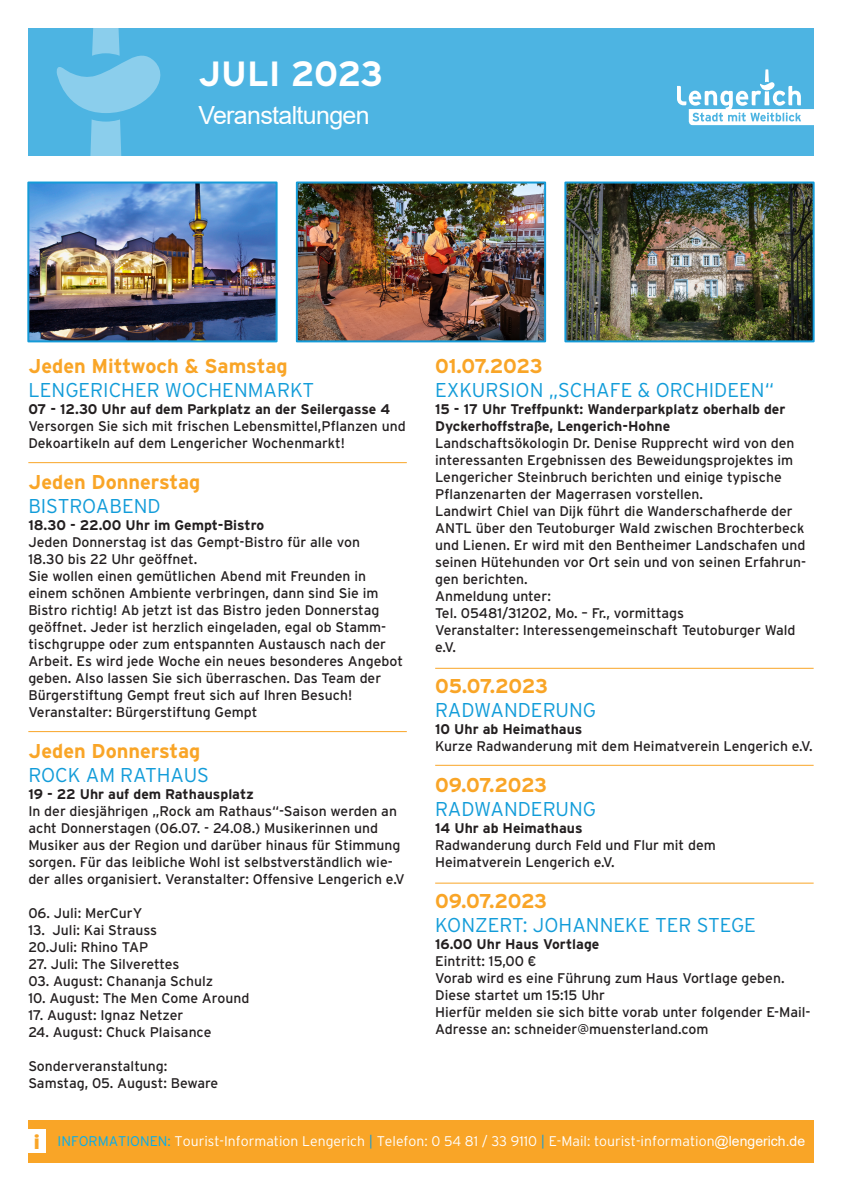
<style>
.page{position:relative;width:842px;height:1191px;background:#fff}
.page>*{position:absolute;margin:0;border:0;box-sizing:border-box;transform-origin:0 0}
.t1{font:700 35px "Interstate";letter-spacing:-.01em;color:#fff}
.t2{font:25px "Arial";letter-spacing:-.025em;color:#fff}
.t3{font:300 20px "Interstate";color:#129cd9}
.t4{font:700 20px "Interstate";color:#f9a527}
.t5{font:14px/17px "Interstate";color:#231f20}
.t6{font:700 14px/17px "Interstate";color:#231f20}
.t7{font:300 14px "Interstate";color:#fff}
.s1{font-weight:900;font-size:20px;color:#f9a527}
.s2{color:#00aeef}
.s3{color:#129cd9}
.s4{font-family:"Arial";font-weight:400}
</style>
<div class="page">
<div style="left:28px;top:1120px;width:786px;height:42px;background:#f9a527"></div>
<div style="left:28px;top:1129px;width:17px;height:24px;background:#fff"></div>
<hr style="left:435px;top:668px;width:379px;height:1px;background:#f9a527">
<hr style="left:28px;top:731px;width:379px;height:1px;background:#f9a527">
<hr style="left:435px;top:765px;width:379px;height:1px;background:#f9a527">
<hr style="left:435px;top:882px;width:379px;height:1px;background:#f9a527">
<div style="left:28px;top:28px;width:786px;height:128px;background:#4db4e2"></div>
<svg style="left:90px;top:119px;width:32px;height:37px"></svg>
<svg style="left:56px;top:28px;width:105px;height:85px"></svg>
<img style="left:299px;top:184px;width:244px;height:155px">
<div style="left:296px;top:181px;width:250px;height:161px;border:2px solid #159bd8"></div>
<img style="left:30px;top:184px;width:245px;height:155px">
<div style="left:27px;top:181px;width:251px;height:161px;border:2px solid #159bd8"></div>
<svg style="left:677px;top:69px;width:137px;height:56px"></svg>
<hr style="left:28px;top:462px;width:379px;height:1px;background:#f9a527">
<img style="left:567px;top:184px;width:245px;height:155px">
<div style="left:564px;top:181px;width:251px;height:161px;border:2px solid #159bd8"></div>
<h1 class="t1" style="left:198px;top:58px;width:186px">JULI 2023</h1>
<h2 class="t2" style="left:198px;top:105px;width:173px">Veranstaltungen</h2>
<h3 class="t4" style="left:28px;top:357px;width:261px">Jeden Mittwoch &amp; Samstag</h3>
<h3 class="t3" style="left:28px;top:381px;width:287px">LENGERICHER WOCHENMARKT</h3>
<p class="t6" style="left:28px;top:401px;width:363px">07 - 12.30 Uhr auf dem Parkplatz an der Seilergasse 4</p>
<p class="t5" style="left:28px;top:418px;width:379px">Versorgen Sie sich mit frischen Lebensmittel,Pflanzen und<br>Dekoartikeln auf dem Lengericher Wochenmarkt!</p>
<h3 class="t4" style="left:28px;top:473px;width:174px">Jeden Donnerstag</h3>
<h3 class="t3" style="left:28px;top:497px;width:134px">BISTROABEND</h3>
<p class="t6" style="left:28px;top:517px;width:237px">18.30 - 22.00 Uhr im Gempt-Bistro</p>
<p class="t5" style="left:28px;top:534px;width:376px">Jeden Donnerstag ist das Gempt-Bistro für alle von<br>18.30 bis 22 Uhr geöffnet.<br>Sie wollen einen gemütlichen Abend mit Freunden in einem schönen Ambiente verbringen, dann sind Sie im Bistro richtig! Ab jetzt ist das Bistro jeden Donnerstag geöffnet. Jeder ist herzlich eingeladen, egal ob Stamm&shy;tischgruppe oder zum entspannten Austausch nach der Arbeit. Es wird jede Woche ein neues besonderes Angebot geben. Also lassen Sie sich überraschen. Das Team der Bürgerstiftung Gempt freut sich auf Ihren Besuch!<br>Veranstalter: Bürgerstiftung Gempt</p>
<h3 class="t4" style="left:28px;top:742px;width:174px">Jeden Donnerstag</h3>
<h3 class="t3" style="left:28px;top:766px;width:182px">ROCK AM RATHAUS</h3>
<p class="t6" style="left:28px;top:786px;width:227px">19 - 22 Uhr auf dem Rathausplatz</p>
<p class="t5" style="left:28px;top:803px;width:378px">In der diesjährigen „Rock am Rathaus“-Saison werden an acht Donnerstagen (06.07. - 24.08.) Musikerinnen und Musiker aus der Region und darüber hinaus für Stimmung sorgen. Für das leibliche Wohl ist selbstverständlich wie&shy;der alles organisiert. Veranstalter: Offensive Lengerich e.V</p>
<p class="t5" style="left:28px;top:905px;width:116px">06. Juli: MerCurY</p>
<p class="t5" style="left:28px;top:922px;width:130px">13. Juli: Kai Strauss<br>20.Juli: Rhino TAP</p>
<p class="t5" style="left:28px;top:956px;width:153px">27. Juli: The Silverettes</p>
<p class="t5" style="left:28px;top:973px;width:186px">03. August: Chananja Schulz</p>
<p class="t5" style="left:28px;top:990px;width:222px">10. August: The Men Come Around</p>
<p class="t5" style="left:28px;top:1007px;width:156px">17. August: Ignaz Netzer</p>
<p class="t5" style="left:28px;top:1024px;width:185px">24. August: Chuck Plaisance</p>
<p class="t5" style="left:28px;top:1058px;width:191px">Sonderveranstaltung:<br>Samstag, 05. August: Beware</p>
<h3 class="t4" style="left:435px;top:357px;width:109px">01.07.2023</h3>
<h3 class="t3" style="left:435px;top:381px;width:340px">EXKURSION „SCHAFE &amp; ORCHIDEEN“</h3>
<p class="t6" style="left:435px;top:401px;width:352px">15 - 17 Uhr Treffpunkt: Wanderparkplatz oberhalb der<br>Dyckerhoffstraße, Lengerich-Hohne</p>
<p class="t5" style="left:435px;top:435px;width:372px">Landschaftsökologin Dr. Denise Rupprecht wird von den interessanten Ergebnissen des Beweidungsprojektes im Lengericher Steinbruch berichten und einige typische Pflanzenarten der Magerrasen vorstellen.<br>Landwirt Chiel van Dijk führt die Wanderschafherde der ANTL über den Teutoburger Wald zwischen Brochterbeck und Lienen. Er wird mit den Bentheimer Landschafen und seinen Hütehunden vor Ort sein und von seinen Erfahrun&shy;gen berichten.<br>Anmeldung unter:<br>Tel. 05481/31202, Mo. – Fr., vormittags<br>Veranstalter: Interessengemeinschaft Teutoburger Wald e.V.</p>
<h3 class="t4" style="left:435px;top:677px;width:114px">05.07.2023</h3>
<h3 class="t3" style="left:435px;top:701px;width:162px">RADWANDERUNG</h3>
<p class="t6" style="left:435px;top:721px;width:149px">10 Uhr ab Heimathaus</p>
<p class="t5" style="left:435px;top:738px;width:379px">Kurze Radwanderung mit dem Heimatverein Lengerich e.V.</p>
<h3 class="t4" style="left:435px;top:776px;width:114px">09.07.2023</h3>
<h3 class="t3" style="left:435px;top:800px;width:162px">RADWANDERUNG</h3>
<p class="t6" style="left:435px;top:820px;width:149px">14 Uhr ab Heimathaus</p>
<p class="t5" style="left:435px;top:837px;width:282px">Radwanderung durch Feld und Flur mit dem<br>Heimatverein Lengerich e.V.</p>
<h3 class="t4" style="left:435px;top:892px;width:114px">09.07.2023</h3>
<h3 class="t3" style="left:435px;top:916px;width:322px">KONZERT: JOHANNEKE TER STEGE</h3>
<p class="t6" style="left:435px;top:936px;width:166px">16.00 Uhr Haus Vortlage</p>
<p class="t5" style="left:435px;top:953px;width:377px">Eintritt: 15,00 €<br>Vorab wird es eine Führung zum Haus Vortlage geben.<br>Diese startet um 15:15 Uhr<br>Hierfür melden sie sich bitte vorab unter folgender E-Mail-Adresse an: schneider@muensterland.com</p>
<p class="t7" style="left:34px;top:1135px;width:773px"><span class="s1">i</span> <span class="s2">INFORMATIONEN:</span> Tourist-Information Lengerich <span class="s3">|</span> Telefon: 0 54 81 / 33 9110 <span class="s3">|</span> E-Mail: tourist-information<span class="s4">@lengerich.de</span></p>
</div>
